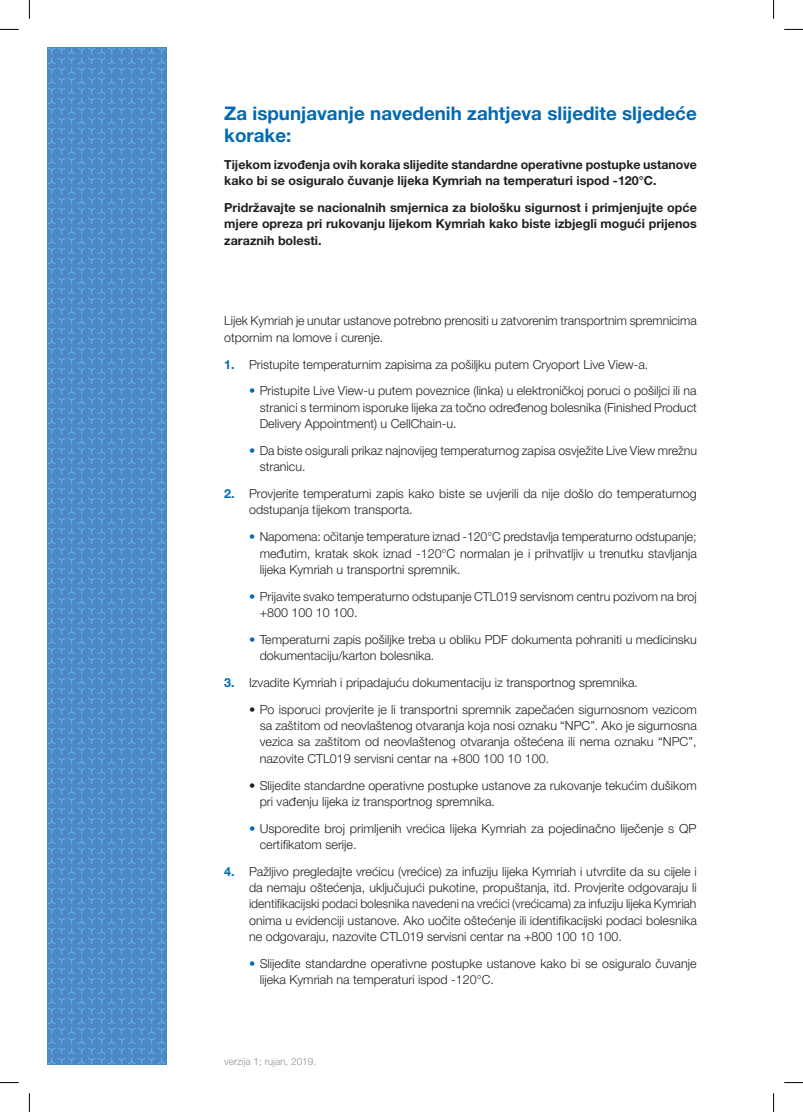
<style>
.page{position:relative;width:803px;height:1112px;background:#fff}
.page>*{position:absolute;margin:0;border:0;box-sizing:border-box;transform-origin:0 0}
.t1{font:700 18.75px/22.5px "Helvetica Neue LT Pro";color:#006ab2}
.t2{font:300 12.5px/16.2px "Helvetica Neue LT Pro";color:#231f20}
.t3{font:700 12.5px/16.2px "Helvetica Neue LT Pro";color:#231f20}
.t4{font:300 10px "Helvetica Neue LT Pro";color:#939598}
.s1{font-weight:700;color:#006ab2}
.s2{color:#006ab2}
</style>
<div class="page">
<svg style="left:47px;top:47px;width:119px;height:1017px;background:#5092ca"></svg>
<svg style="left:0;top:29px;width:19px;height:1px"></svg>
<svg style="left:784px;top:29px;width:19px;height:1px"></svg>
<svg style="left:0;top:1082px;width:19px;height:1px"></svg>
<svg style="left:784px;top:1082px;width:19px;height:1px"></svg>
<svg style="left:29px;top:0;width:1px;height:19px"></svg>
<svg style="left:29px;top:1093px;width:1px;height:18px"></svg>
<svg style="left:773px;top:0;width:1px;height:19px"></svg>
<svg style="left:773px;top:1093px;width:1px;height:18px"></svg>
<h1 class="t1" style="left:224px;top:101px;width:474px">Za ispunjavanje navedenih zahtjeva slijedite sljedeće korake:</h1>
<p class="t3" style="left:224px;top:156px;width:474px">Tijekom izvođenja ovih koraka slijedite standardne operativne postupke ustanove kako bi se osiguralo čuvanje lijeka Kymriah na temperaturi ispod -120°C.</p>
<p class="t3" style="left:224px;top:199px;width:474px;text-align:justify">Pridržavajte se nacionalnih smjernica za biološku sigurnost i primjenjujte opće mjere opreza pri rukovanju lijekom Kymriah kako biste izbjegli mogući prijenos zaraznih bolesti.</p>
<p class="t2" style="left:224px;top:312px;width:474px">Lijek Kymriah je unutar ustanove potrebno prenositi u zatvorenim transportnim spremnicima otpornim na lomove i curenje.</p>
<p class="t2" style="left:224px;top:355px;width:425px"><span class="s1">1.</span> Pristupite temperaturnim zapisima za pošiljku putem Cryoport Live View-a.</p>
<p class="t2" style="left:260px;top:382px;width:439px;text-align:justify;text-indent:-11px"><span class="s2">•</span> Pristupite Live View-u putem poveznice (linka) u elektroničkoj poruci o pošiljci ili na stranici s terminom isporuke lijeka za točno određenog bolesnika (Finished Product Delivery Appointment) u CellChain‑u.</p>
<p class="t2" style="left:260px;top:442px;width:439px;text-indent:-11px"><span class="s2">•</span> Da biste osigurali prikaz najnovijeg temperaturnog zapisa osvježite Live View mrežnu stranicu.</p>
<p class="t2" style="left:249px;top:485px;width:449px;text-indent:-25px"><span class="s1">2.</span> Provjerite temperaturni zapis kako biste se uvjerili da nije došlo do temperaturnog odstupanja tijekom transporta.</p>
<p class="t2" style="left:260px;top:528px;width:439px;text-align:justify;text-indent:-11px"><span class="s2">•</span> Napomena: očitanje temperature iznad -120°C predstavlja temperaturno odstupanje; međutim, kratak skok iznad -120°C normalan je i prihvatljiv u trenutku stavljanja lijeka Kymriah u transportni spremnik.</p>
<p class="t2" style="left:260px;top:587px;width:438px;text-indent:-11px"><span class="s2">•</span> Prijavite svako temperaturno odstupanje CTL019 servisnom centru pozivom na broj +800 100 10 100.</p>
<p class="t2" style="left:260px;top:630px;width:439px;text-indent:-11px"><span class="s2">•</span> Temperaturni zapis pošiljke treba u obliku PDF dokumenta pohraniti u medicinsku dokumentaciju/karton bolesnika.</p>
<p class="t2" style="left:224px;top:674px;width:415px"><span class="s1">3.</span> Izvadite Kymriah i pripadajuću dokumentaciju iz transportnog spremnika.</p>
<p class="t2" style="left:260px;top:700px;width:439px;text-align:justify;text-indent:-11px">• Po isporuci provjerite je li transportni spremnik zapečaćen sigurnosnom vezicom sa zaštitom od neovlaštenog otvaranja koja nosi oznaku “NPC”. Ako je sigurnosna vezica sa zaštitom od neovlaštenog otvaranja oštećena ili nema oznaku “NPC”, nazovite CTL019 servisni centar na +800 100 10 100.</p>
<p class="t2" style="left:260px;top:776px;width:438px;text-indent:-11px">• Slijedite standardne operativne postupke ustanove za rukovanje tekućim dušikom pri vađenju lijeka iz transportnog spremnika.</p>
<p class="t2" style="left:260px;top:819px;width:438px;text-indent:-11px"><span class="s2">•</span> Usporedite broj primljenih vrećica lijeka Kymriah za pojedinačno liječenje s QP certifikatom serije.</p>
<p class="t2" style="left:249px;top:862px;width:449px;text-align:justify;text-indent:-25px"><span class="s1">4.</span> Pažljivo pregledajte vrećicu (vrećice) za infuziju lijeka Kymriah i utvrdite da su cijele i da nemaju oštećenja, uključujući pukotine, propuštanja, itd. Provjerite odgovaraju li identifikacijski podaci bolesnika navedeni na vrećici (vrećicama) za infuziju lijeka Kymriah onima u evidenciji ustanove. Ako uočite oštećenje ili identifikacijski podaci bolesnika ne odgovaraju, nazovite CTL019 servisni centar na +800 100 10 100.</p>
<p class="t2" style="left:260px;top:954px;width:438px;text-indent:-11px"><span class="s2">•</span> Slijedite standardne operativne postupke ustanove kako bi se osiguralo čuvanje lijeka Kymriah na temperaturi ispod -120°C.</p>
<p class="t4" style="left:224px;top:1054px;width:93px">verzija 1; rujan, 2019.</p>
</div>
